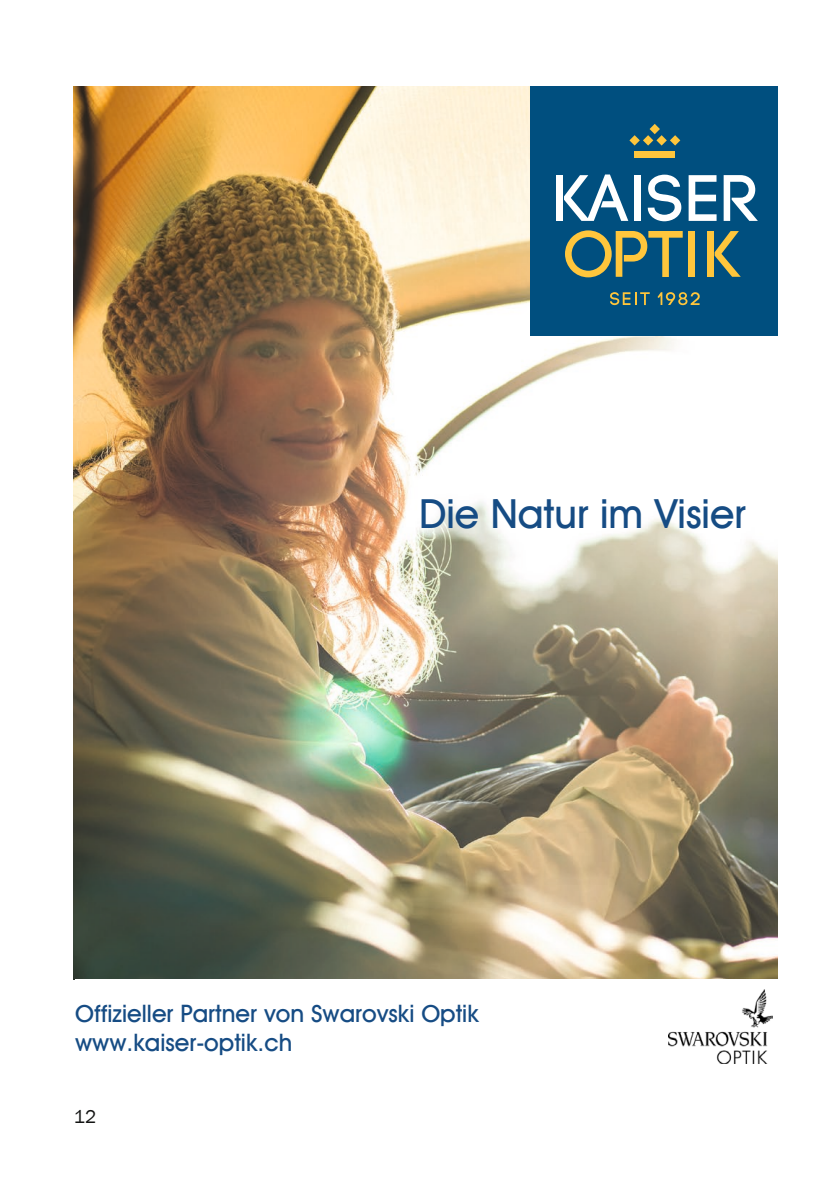
<style>
.page{position:relative;width:840px;height:1191px;background:#fff}
.page>*{position:absolute;margin:0;border:0;box-sizing:border-box;transform-origin:0 0}
.t1{font:500 40px "Avant Garde IT Cby BT";color:#164c84}
.t2{font:500 24px/28.8px "Avant Garde IT Cby BT";color:#164c84}
.Seitenzahl_links{font:19px "Franklin Gothic";color:#131413}
</style>
<div class="page">
<img style="left:74px;top:86px;width:703px;height:893px">
<div style="left:530px;top:86px;width:247px;height:249px;background:#004f7f"></div>
<div style="left:556px;top:175px;width:6px;height:46px;background:#fff"></div>
<svg style="left:564px;top:174px;width:64px;height:47px"></svg>
<svg style="left:647px;top:175px;width:34px;height:46px"></svg>
<svg style="left:723px;top:175px;width:34px;height:46px"></svg>
<div style="left:634px;top:175px;width:6px;height:46px;background:#fff"></div>
<svg style="left:688px;top:175px;width:28px;height:46px"></svg>
<div style="left:688px;top:231px;width:6px;height:46px;background:#ffc63c"></div>
<svg style="left:714px;top:231px;width:26px;height:46px"></svg>
<div style="left:706px;top:231px;width:7px;height:46px;background:#ffc63c"></div>
<svg style="left:565px;top:230px;width:117px;height:47px"></svg>
<div style="left:634px;top:151px;width:40px;height:6px;background:#ffc63c"></div>
<svg style="left:629px;top:124px;width:51px;height:22px"></svg>
<svg style="left:657px;top:292px;width:43px;height:13px"></svg>
<svg style="left:610px;top:292px;width:39px;height:13px"></svg>
<img style="left:668px;top:989px;width:104px;height:74px">
<p class="t1" style="left:419px;top:489px;width:328px">Die Natur im Visier</p>
<p class="t2" style="left:75px;top:998px;width:405px">Offizieller Partner von Swarovski Optik www.kaiser-optik.ch</p>
<p class="Seitenzahl_links" style="left:74px;top:1105px;width:24px">12</p>
</div>
